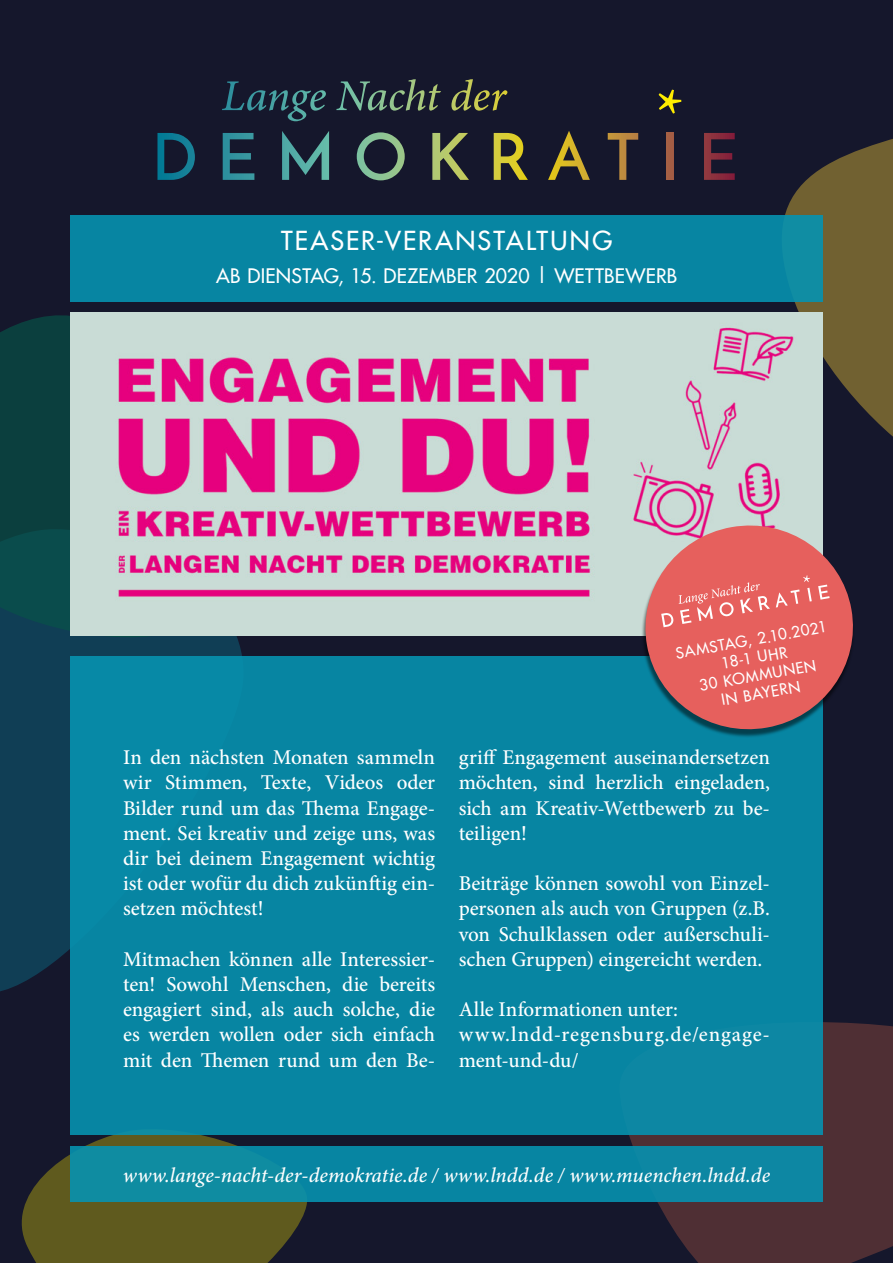
<style>
.page{position:relative;width:893px;height:1263px;background:#15172c}
.page>*{position:absolute;margin:0;border:0;box-sizing:border-box;transform-origin:0 0}
.t1{font:25.5px "Futura";letter-spacing:.085em;color:#fff}
.t2{font:500 21px/25.2px "Minion Pro";letter-spacing:-.005em;color:#fff;text-align:justify}
.t3{font:italic 500 21px "Minion Pro";color:#fff}
.t4{font:500 21px/25.2px "Minion Pro";letter-spacing:.015em;color:#fff}
.t5{font:19.5px "Futura";letter-spacing:.015em;color:#fff}
.t6{font:15px/18px "Futura";color:#fff;text-align:center}
</style>
<div class="page">
<svg style="left:757px;top:139px;width:136px;height:298px;fill:#716131"></svg>
<div style="left:0;top:648px;width:244px;height:343px;background:#103e55"></div>
<svg style="left:21px;top:1134px;width:294px;height:129px;fill:#5f5a1e"></svg>
<svg style="left:0;top:301px;width:240px;height:358px;background:#0d3f45"></svg>
<svg style="left:620px;top:1022px;width:273px;height:241px;background:#462c33"></svg>
<div style="left:70px;top:1146px;width:753px;height:56px;background:#0d87a2"></div>
<img style="left:70px;top:313px;width:753px;height:323px">
<div style="left:70px;top:657px;width:753px;height:477px;background:#0785a2"></div>
<div style="left:70px;top:215px;width:753px;height:86px;background:#0785a2"></div>
<svg style="left:223px;top:133px;width:31px;height:47px"></svg>
<svg style="left:282px;top:131px;width:47px;height:49px"></svg>
<svg style="left:157px;top:133px;width:38px;height:47px"></svg>
<svg style="left:222px;top:81px;width:104px;height:40px"></svg>
<svg style="left:548px;top:131px;width:42px;height:49px"></svg>
<svg style="left:494px;top:133px;width:34px;height:47px"></svg>
<svg style="left:608px;top:133px;width:30px;height:47px"></svg>
<svg style="left:704px;top:133px;width:31px;height:47px"></svg>
<svg style="left:659px;top:90px;width:22px;height:24px"></svg>
<div style="left:666px;top:133px;width:7px;height:47px;background:#a55f44"></div>
<svg style="left:432px;top:133px;width:37px;height:47px"></svg>
<svg style="left:357px;top:132px;width:48px;height:48px"></svg>
<svg style="left:336px;top:79px;width:105px;height:32px"></svg>
<svg style="left:451px;top:79px;width:57px;height:32px"></svg>
<svg style="left:637px;top:517px;width:216px;height:220px;fill:#e6605d"></svg>
<svg style="left:661px;top:613px;width:12px;height:14px"></svg>
<svg style="left:776px;top:589px;width:24px;height:18px"></svg>
<svg style="left:818px;top:585px;width:12px;height:15px"></svg>
<svg style="left:803px;top:575px;width:7px;height:7px"></svg>
<svg style="left:807px;top:588px;width:5px;height:13px"></svg>
<svg style="left:679px;top:582px;width:91px;height:42px;background:#e97674"></svg>
<p class="t1" style="left:281px;top:224px;width:333px">TEASER-VERANSTALTUNG</p>
<p class="t5" style="left:216px;top:263px;width:463px">AB DIENSTAG, 15. DEZEMBER 2020 | WETTBEWERB</p>
<p class="t2" style="left:123px;top:745px;width:314px">In den nächsten Monaten sammeln wir Stimmen, Texte, Videos oder Bilder rund um das Thema Engage&shy;ment. Sei kreativ und zeige uns, was dir bei deinem Engagement wichtig ist oder wofür du dich zukünftig ein&shy;setzen möchtest!</p>
<p class="t2" style="left:123px;top:946px;width:314px">Mitmachen können alle Interessier&shy;ten! Sowohl Menschen, die bereits engagiert sind, als auch solche, die es werden wollen oder sich einfach mit den Themen rund um den Be-</p>
<p class="t6" style="left:674px;top:644px;width:155px;rotate:-10deg">SAMSTAG, 2.10.2021<br>18-1 UHR<br>30 KOMMUNEN<br>IN BAYERN</p>
<p class="t2" style="left:459px;top:745px;width:313px">griff Engagement auseinandersetzen möchten, sind herzlich eingeladen, sich am Kreativ-Wettbewerb zu be&shy;teiligen!</p>
<p class="t2" style="left:459px;top:871px;width:313px">Beiträge können sowohl von Einzel&shy;personen als auch von Gruppen (z.B. von Schulklassen oder außerschuli&shy;schen Gruppen) eingereicht werden.</p>
<p class="t4" style="left:459px;top:997px;width:313px">Alle Informationen unter: www.lndd-regensburg.de/engage&shy;ment-und-du/</p>
<p class="t3" style="left:123px;top:1161px;width:649px">www.lange-nacht-der-demokratie.de / www.lndd.de / www.muenchen.lndd.de</p>
</div>
